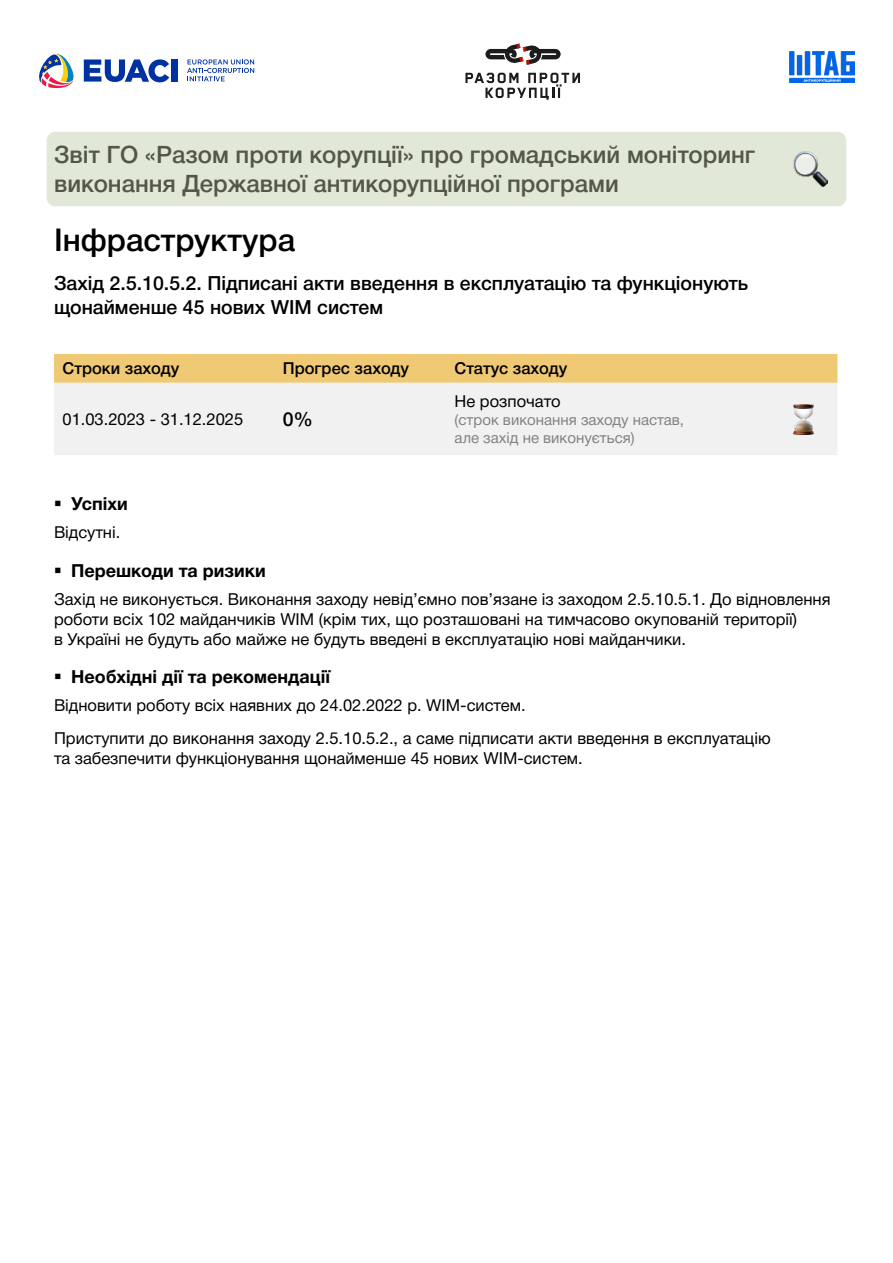
<style>
.page{position:relative;width:893px;height:1263px;background:#fff}
.page>*{position:absolute;margin:0;border:0;box-sizing:border-box;transform-origin:0 0}
.t1{font:500 31.5px "Helvetica Neue Cyr";color:#000}
.t2{font:500 24px/28.8px "Helvetica Neue Cyr";color:#525747}
.t3{font:500 19.5px/23.4px "Helvetica Neue Cyr";color:#000}
.t4{font:700 18px "Helvetica Neue Cyr";color:#000}
.t5{font:16.5px/19.8px "Helvetica Neue Cyr";color:#000}
.t6{font:500 16.5px "Helvetica Neue Cyr";color:#000}
.t7{font:15px/18px "Helvetica Neue Cyr";color:#808285}
</style>
<div class="page">
<div style="left:47px;top:132px;width:799px;height:74px;background:#e1e8d8;border-radius:9px"></div>
<img style="left:793px;top:152px;width:34px;height:34px">
<svg style="left:187px;top:59px;width:67px;height:22px"></svg>
<svg style="left:39px;top:53px;width:35px;height:35px"></svg>
<svg style="left:84px;top:59px;width:85px;height:23px"></svg>
<div style="left:171px;top:59px;width:7px;height:23px;background:#0033a1"></div>
<svg style="left:465px;top:73px;width:115px;height:27px"></svg>
<svg style="left:485px;top:44px;width:76px;height:21px"></svg>
<img style="left:790px;top:51px;width:65px;height:31px">
<div style="left:54px;top:354px;width:783px;height:29px;background:#f0c975"></div>
<div style="left:54px;top:383px;width:783px;height:72px;background:#f1f1f2"></div>
<img style="left:789px;top:404px;width:30px;height:30px">
<h2 class="t2" style="left:54px;top:140px;width:703px">Звіт ГО «Разом проти корупції» про громадський моніторинг виконання Державної антикорупційної програми</h2>
<h1 class="t1" style="left:54px;top:222px;width:243px">Інфраструктура</h1>
<p class="t3" style="left:54px;top:272px;width:696px">Захід 2.5.10.5.2. Підписані акти введення в експлуатацію та функціонують щонайменше 45 нових WIM систем</p>
<p class="t6" style="left:63px;top:359px;width:118px">Строки заходу</p>
<p class="t6" style="left:283px;top:359px;width:128px">Прогрес заходу</p>
<p class="t6" style="left:455px;top:359px;width:114px">Статус заходу</p>
<p class="t5" style="left:63px;top:409px;width:182px">01.03.2023 - 31.12.2025</p>
<p class="t3" style="left:283px;top:407px;width:32px">0%</p>
<p class="t5" style="left:455px;top:391px;width:107px">Не розпочато</p>
<p class="t7" style="left:455px;top:411px;width:231px">(строк виконання заходу настав, але захід не виконується)</p>
<p class="t4" style="left:71px;top:493px;width:58px">Успіхи</p>
<p class="t5" style="left:54px;top:522px;width:68px">Відсутні.</p>
<p class="t4" style="left:71px;top:560px;width:196px">Перешкоди та ризики</p>
<p class="t5" style="left:54px;top:589px;width:778px">Захід не виконується. Виконання заходу невід’ємно пов’язане із заходом 2.5.10.5.1. До відновлення роботи всіх 102 майданчиків WIM (крім тих, що розташовані на тимчасово окупованій території)<br>в Україні не будуть або майже не будуть введені в експлуатацію нові майданчики.</p>
<p class="t4" style="left:71px;top:667px;width:261px">Необхідні дії та рекомендації</p>
<p class="t5" style="left:54px;top:689px;width:718px;line-height:32.5px">Відновити роботу всіх наявних до 24.02.2022 р. WIM-систем.<br>Приступити до виконання заходу 2.5.10.5.2., а саме підписати акти введення в експлуатацію</p>
<p class="t5" style="left:54px;top:748px;width:530px">та забезпечити функціонування щонайменше 45 нових WIM-систем.</p>
</div>
